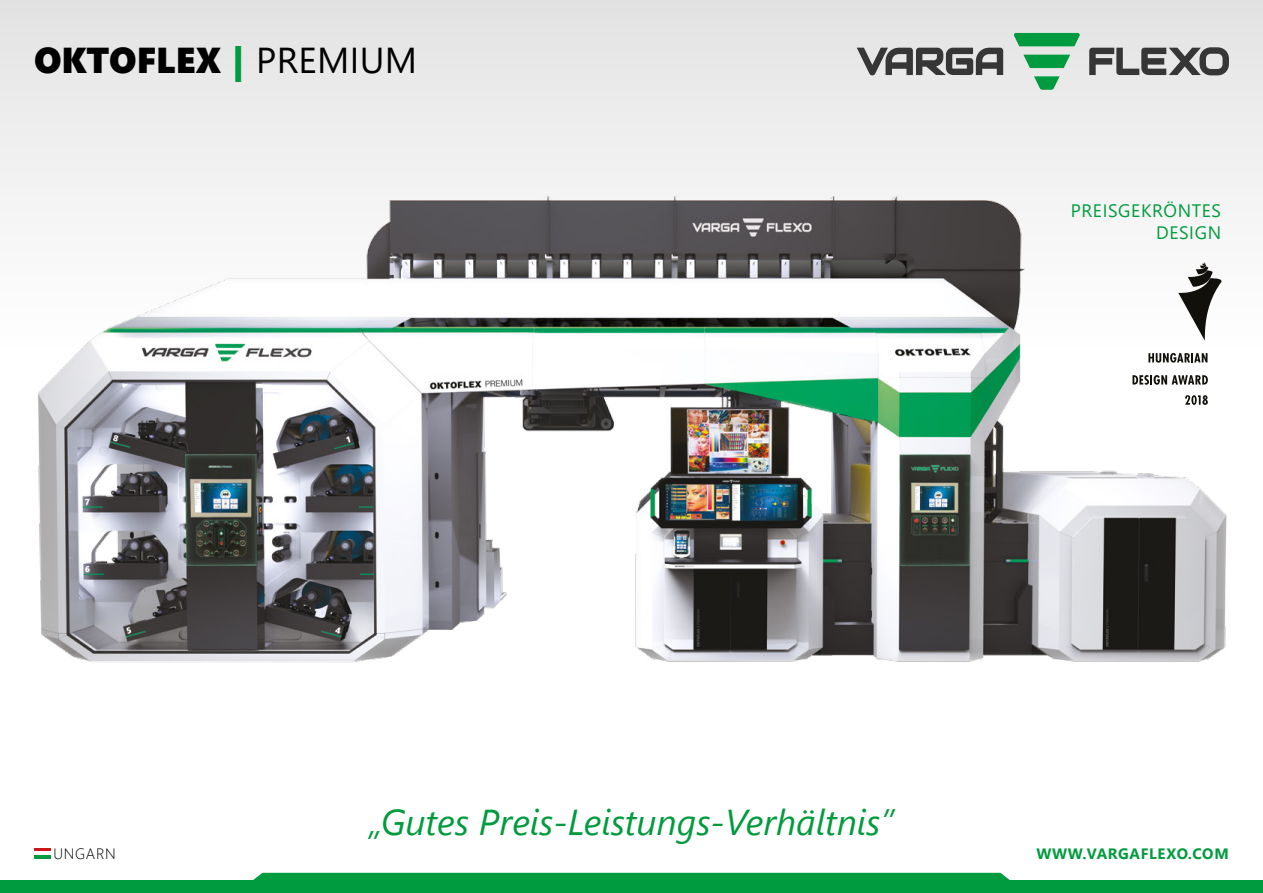
<style>
.page{position:relative;width:1263px;height:893px;background:#fff}
.page>*{position:absolute;margin:0;border:0;box-sizing:border-box;transform-origin:0 0}
.t1{font:italic 36px "Segoe UI";color:#009b3e}
.t2{font:36px "Segoe UI Black";color:#000}
.t3{font:18px/21.6px "Segoe UI";letter-spacing:.035em;color:#009b3e;text-align:right}
.t4{font:700 15px "Segoe UI";letter-spacing:.045em;color:#009b3e}
.t5{font:300 15px "Segoe UI";letter-spacing:.045em;color:#000}
.s1{color:#009b3e}
.s2{font-family:"Segoe UI"}
</style>
<div class="page">
<div style="left:0;top:0;width:1263px;height:372px;background:#ececec"></div>
<svg style="left:857px;top:48px;width:146px;height:27px"></svg>
<svg style="left:1014px;top:33px;width:66px;height:13px"></svg>
<svg style="left:1023px;top:55px;width:47px;height:13px"></svg>
<svg style="left:1034px;top:76px;width:26px;height:14px"></svg>
<svg style="left:1089px;top:47px;width:140px;height:28px"></svg>
<svg style="left:34px;top:848px;width:16px;height:3px"></svg>
<hr style="left:34px;top:855px;width:16px;height:4px;background:#009b3e">
<div style="left:0;top:880px;width:1263px;height:13px;background:#009b3e"></div>
<div style="left:253px;top:873px;width:757px;height:7px;background:#009b3e"></div>
<img style="left:2px;top:196px;width:1261px;height:467px">
<svg style="left:1178px;top:262px;width:43px;height:78px"></svg>
<svg style="left:1148px;top:353px;width:59px;height:10px"></svg>
<svg style="left:1132px;top:375px;width:76px;height:10px"></svg>
<svg style="left:1185px;top:395px;width:23px;height:10px"></svg>
<p class="t2" style="left:34px;top:35px;width:385px">OKTOFLEX <span class="s1">|</span> <span class="s2">PREMIUM</span></p>
<p class="t3" style="left:1071px;top:199px;width:152px">PREISGEKRÖNTES<br>DESIGN</p>
<p class="t1" style="left:369px;top:789px;width:526px">„Gutes Preis-Leistungs-Verhältnis”</p>
<p class="t5" style="left:54px;top:839px;width:64px">UNGARN</p>
<p class="t4" style="left:1036px;top:839px;width:194px">WWW.VARGAFLEXO.COM</p>
</div>
